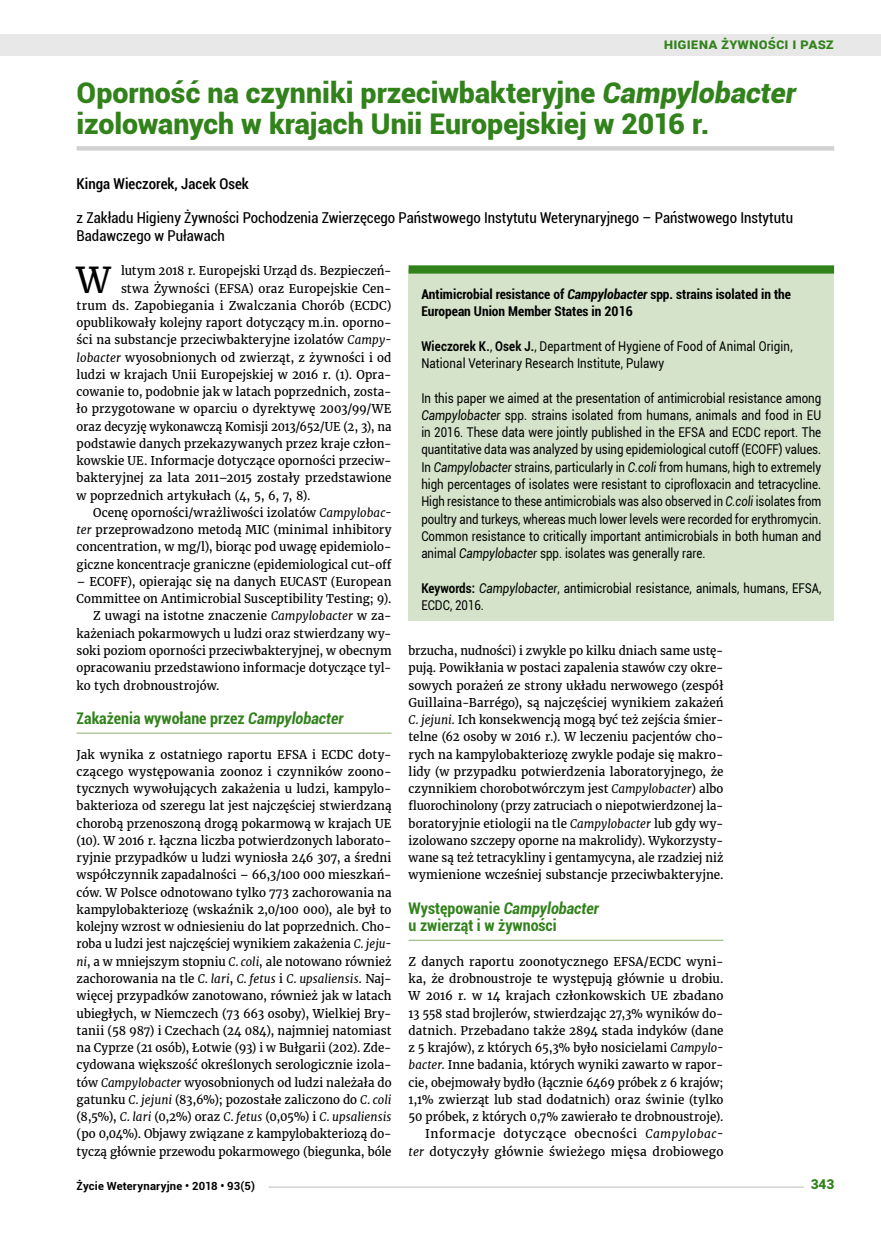
<style>
.page{position:relative;width:881px;height:1234px;background:#fff}
.page>*{position:absolute;margin:0;border:0;box-sizing:border-box;transform-origin:0 0}
.t1{font:35.25px "Merriweather";color:#000}
.t2{font:900 28.5px/31.5px "Roboto";color:#32821c}
.t3{font:700 condensed 16.05px/17.2px "Roboto";color:#32821c}
.t4{font:condensed 15px/17.2px "Roboto";color:#000}
.t5{font:500 condensed 15px "Roboto";color:#000}
.t6{font:700 15px "Roboto";color:#32821c}
.t7{font:13.5px/17.2px "Roboto";color:#000;scale:.85 1}
.t8{font:700 condensed 13.5px/17.2px "Roboto";color:#000}
.t9{font:900 13.5px "Roboto";color:#32821c}
.t10{font:12px/17.2px "Merriweather";letter-spacing:.005em;color:#000;text-align:justify}
.t11{font:12px/17.2px "Merriweather";letter-spacing:.005em;color:#000;text-align:justify;scale:.95 1}
.t12{font:12px "Merriweather";letter-spacing:.005em;color:#000;scale:.96 1}
.t13{font:700 11.25px "Roboto";letter-spacing:.02em;color:#000}
.s1{font-style:italic}
.s2{font-weight:700}
</style>
<div class="page">
<hr style="left:77px;top:732px;width:314px;height:1px;background:#96ba7b">
<hr style="left:408px;top:939px;width:315px;height:1px;background:#96ba7b">
<div style="left:77px;top:146px;width:756px;height:5px;background:#d2d1d1"></div>
<div style="left:408px;top:269px;width:425px;height:351px;background:#d4e3c9"></div>
<div style="left:408px;top:265px;width:425px;height:8px;background:#32821c"></div>
<div style="left:0;top:35px;width:880px;height:21px;background:#e8e8e8"></div>
<hr style="left:268px;top:1186px;width:565px;height:1px;background:#d2d1d1">
<div style="left:804px;top:1178px;width:29px;height:15px;background:#fff"></div>
<p class="t6" style="left:663px;top:33px;width:172px">Higiena żywności i pasz</p>
<h2 class="t2" style="left:77px;top:75px;width:720px">Oporność na czynniki przeciwbakteryjne <span class="s1">Campylobacter </span>izolowanych w krajach Unii Europejskiej w 2016 r.</h2>
<p class="t5" style="left:77px;top:173px;width:174px">Kinga Wieczorek, Jacek Osek</p>
<p class="t4" style="left:77px;top:209px;width:717px">z Zakładu Higieny Żywności Pochodzenia Zwierzęcego Państwowego Instytutu Weterynaryjnego – Państwowego Instytutu<br>Badawczego w Puławach</p>
<h1 class="t1" style="left:77px;top:258px;width:36px">W</h1>
<p class="t12" style="left:121px;top:263px;width:283px">lutym 2018 r. Europejski Urząd ds. Bezpieczeń-</p>
<p class="t10" style="left:121px;top:279px;width:272px">stwa Żywności (EFSA) oraz Europejskie Cen-</p>
<p class="t10" style="left:77px;top:297px;width:316px">trum ds. Zapobiegania i Zwalczania Chorób (ECDC)</p>
<p class="t10" style="left:77px;top:314px;width:316px">opublikowały kolejny raport dotyczący m.in. oporno-</p>
<p class="t10" style="left:77px;top:331px;width:316px">ści na substancje przeciwbakteryjne izolatów <span class="s1">Campy-</span></p>
<p class="t10" style="left:77px;top:348px;width:316px"><span class="s1">lobacter</span> wyosobnionych od zwierząt, z żywności i od</p>
<p class="t10" style="left:77px;top:366px;width:316px">ludzi w krajach Unii Europejskiej w 2016 r. (1). Opra-</p>
<p class="t12" style="left:77px;top:384px;width:329px">cowanie to, podobnie jak w latach poprzednich, zosta-</p>
<p class="t10" style="left:77px;top:400px;width:316px">ło przygotowane w oparciu o dyrektywę 2003/99/WE</p>
<p class="t11" style="left:77px;top:417px;width:333px">oraz decyzję wykonawczą Komisji 2013/652/UE (2, 3), na</p>
<p class="t12" style="left:77px;top:436px;width:329px">podstawie danych przekazywanych przez kraje człon-</p>
<p class="t10" style="left:77px;top:452px;width:316px">kowskie UE. Informacje dotyczące oporności przeciw-</p>
<p class="t10" style="left:77px;top:469px;width:316px">bakteryjnej za lata 2011–2015 zostały przedstawione</p>
<p class="t10" style="left:77px;top:486px;width:235px">w poprzednich artykułach (4, 5, 6, 7, 8).</p>
<p class="t10" style="left:93px;top:504px;width:300px">Ocenę oporności/wrażliwości izolatów <span class="s1">Campylobac-</span></p>
<p class="t10" style="left:77px;top:521px;width:316px"><span class="s1">ter</span> przeprowadzono metodą MIC (minimal inhibitory</p>
<p class="t12" style="left:77px;top:539px;width:329px">concentration, w mg/l), biorąc pod uwagę epidemiolo-</p>
<p class="t11" style="left:77px;top:555px;width:333px">giczne koncentracje graniczne (epidemiological cut-off</p>
<p class="t10" style="left:77px;top:573px;width:316px">– ECOFF), opierając się na danych EUCAST (European</p>
<p class="t12" style="left:77px;top:591px;width:329px">Committee on Antimicrobial Susceptibility Testing; 9).</p>
<p class="t10" style="left:93px;top:607px;width:300px">Z uwagi na istotne znaczenie <span class="s1">Campylobacter</span> w za-</p>
<p class="t12" style="left:77px;top:625px;width:329px">każeniach pokarmowych u ludzi oraz stwierdzany wy-</p>
<p class="t12" style="left:77px;top:643px;width:329px">soki poziom oporności przeciwbakteryjnej, w obecnym</p>
<p class="t12" style="left:77px;top:660px;width:329px">opracowaniu przedstawiono informacje dotyczące tyl-</p>
<p class="t10" style="left:77px;top:676px;width:144px">ko tych drobnoustrojów.</p>
<h3 class="t3" style="left:77px;top:709px;width:268px">Zakażenia wywołane przez <span class="s1">Campylobacter</span></h3>
<p class="t10" style="left:77px;top:745px;width:316px">Jak wynika z ostatniego raportu EFSA i ECDC doty&shy;czącego występowania zoonoz i czynników zoono&shy;tycznych wywołujących zakażenia u ludzi, kampylo&shy;bakterioza od szeregu lat jest najczęściej stwierdzaną chorobą przenoszoną drogą pokarmową w krajach UE (10). W 2016 r. łączna liczba potwierdzonych laborato&shy;ryjnie przypadków u ludzi wyniosła 246 307, a średni współczynnik zapadalności – 66,3/100 000 mieszkań&shy;ców. W Polsce odnotowano tylko 773 zachorowania na kampylobakteriozę (wskaźnik 2,0/100 000), ale był to kolejny wzrost w odniesieniu do lat poprzednich. Cho&shy;roba u ludzi jest najczęściej wynikiem zakażenia <span class="s1">C. jeju&shy;ni</span>, a w mniejszym stopniu <span class="s1">C. coli</span>, ale notowano również zachorowania na tle <span class="s1">C. lari</span>, <span class="s1">C. fetus</span> i <span class="s1">C. upsaliensis</span>. Naj&shy;więcej przypadków zanotowano, również jak w latach ubiegłych, w Niemczech (73 663 osoby), Wielkiej Bry&shy;tanii (58 987) i Czechach (24 084), najmniej natomiast na Cyprze (21 osób), Łotwie (93) i w Bułgarii (202). Zde&shy;cydowana większość określonych serologicznie izola&shy;tów <span class="s1">Campylobacter</span> wyosobnionych od ludzi należała do gatunku <span class="s1">C. jejuni</span> (83,6%); pozostałe zaliczono do <span class="s1">C. coli </span>(8,5%), <span class="s1">C. lari</span> (0,2%) oraz <span class="s1">C</span>. <span class="s1">fetus</span> (0,05%) i <span class="s1">C. upsaliensis </span>(po 0,04%). Objawy związane z kampylobakteriozą do&shy;tyczą głównie przewodu pokarmowego (biegunka, bóle</p>
<p class="t8" style="left:421px;top:285px;width:371px">Antimicrobial resistance of <span class="s1">Campylobacter</span> spp. strains isolated in the<br>European Union Member States in 2016</p>
<p class="t7" style="left:421px;top:337px;width:438px"><span class="s2">Wieczorek K.</span>, <span class="s2">Osek J.</span>, Department of Hygiene of Food of Animal Origin,<br>National Veterinary Research Institute, Pulawy</p>
<p class="t7" style="left:421px;top:388px;width:472px;text-align:justify">In this paper we aimed at the presentation of antimicrobial resistance among <span class="s1">Campylobacter</span> spp. strains isolated from humans, animals and food in EU in 2016. These data were jointly published in the EFSA and ECDC report. The quantitative data was analyzed by using epidemiological cutoff (ECOFF) values.<br>In <span class="s1">Campylobacter</span> strains, particularly in <span class="s1">C.coli</span> from humans, high to extremely high percentages of isolates were resistant to ciprofloxacin and tetracycline.<br>High resistance to these antimicrobials was also observed in <span class="s1">C.coli</span> isolates from poultry and turkeys, whereas much lower levels were recorded for erythromycin.<br>Common resistance to critically important antimicrobials in both human and animal <span class="s1">Campylobacter</span> spp. isolates was generally rare.</p>
<p class="t7" style="left:421px;top:578px;width:472px"><span class="s2">Keywords:</span> <span class="s1">Campylobacter</span>, antimicrobial resistance, animals, humans, EFSA,<br>ECDC, 2016.</p>
<p class="t11" style="left:408px;top:642px;width:333px">brzucha, nudności) i zwykle po kilku dniach same ustę&shy;pują. Powikłania w postaci zapalenia stawów czy okre&shy;sowych porażeń ze strony układu nerwowego (zespół Guillaina-Barrégo), są najczęściej wynikiem zakażeń <span class="s1">C. jejuni</span>. Ich konsekwencją mogą być też zejścia śmier&shy;telne (62 osoby w 2016 r.). W leczeniu pacjentów cho&shy;rych na kampylobakteriozę zwykle podaje się makro&shy;lidy (w przypadku potwierdzenia laboratoryjnego, że czynnikiem chorobotwórczym jest <span class="s1">Campylobacter</span>) albo fluorochinolony (przy zatruciach o niepotwierdzonej la&shy;boratoryjnie etiologii na tle <span class="s1">Campylobacter</span> lub gdy wy&shy;izolowano szczepy oporne na makrolidy). Wykorzysty&shy;wane są też tetracykliny i gentamycyna, ale rzadziej niż wymienione wcześniej substancje przeciwbakteryjne.</p>
<h3 class="t3" style="left:408px;top:898px;width:192px">Występowanie <span class="s1">Campylobacter </span>u zwierząt i w żywności</h3>
<p class="t10" style="left:408px;top:952px;width:316px;text-align:right">Z danych raportu zoonotycznego EFSA/ECDC wyni&shy;ka, że drobnoustroje te występują głównie u drobiu.<br>W 2016 r. w 14 krajach członkowskich UE zbadano 13 558 stad brojlerów, stwierdzając 27,3% wyników do&shy;datnich. Przebadano także 2894 stada indyków (dane z 5 krajów), z których 65,3% było nosicielami <span class="s1">Campylo&shy;bacter</span>. Inne badania, których wyniki zawarto w rapor&shy;cie, obejmowały bydło (łącznie 6469 próbek z 6 krajów; 1,1% zwierząt lub stad dodatnich) oraz świnie (tylko 50 próbek, z których 0,7% zawierało te drobnoustroje).<br>Informacje dotyczące obecności <span class="s1">Campylobac&shy;ter</span> dotyczyły głównie świeżego mięsa drobiowego</p>
<p class="t13" style="left:77px;top:1177px;width:180px">Życie Weterynaryjne • 2018 • 93(5)</p>
<p class="t9" style="left:810px;top:1174px;width:25px">343</p>
</div>
